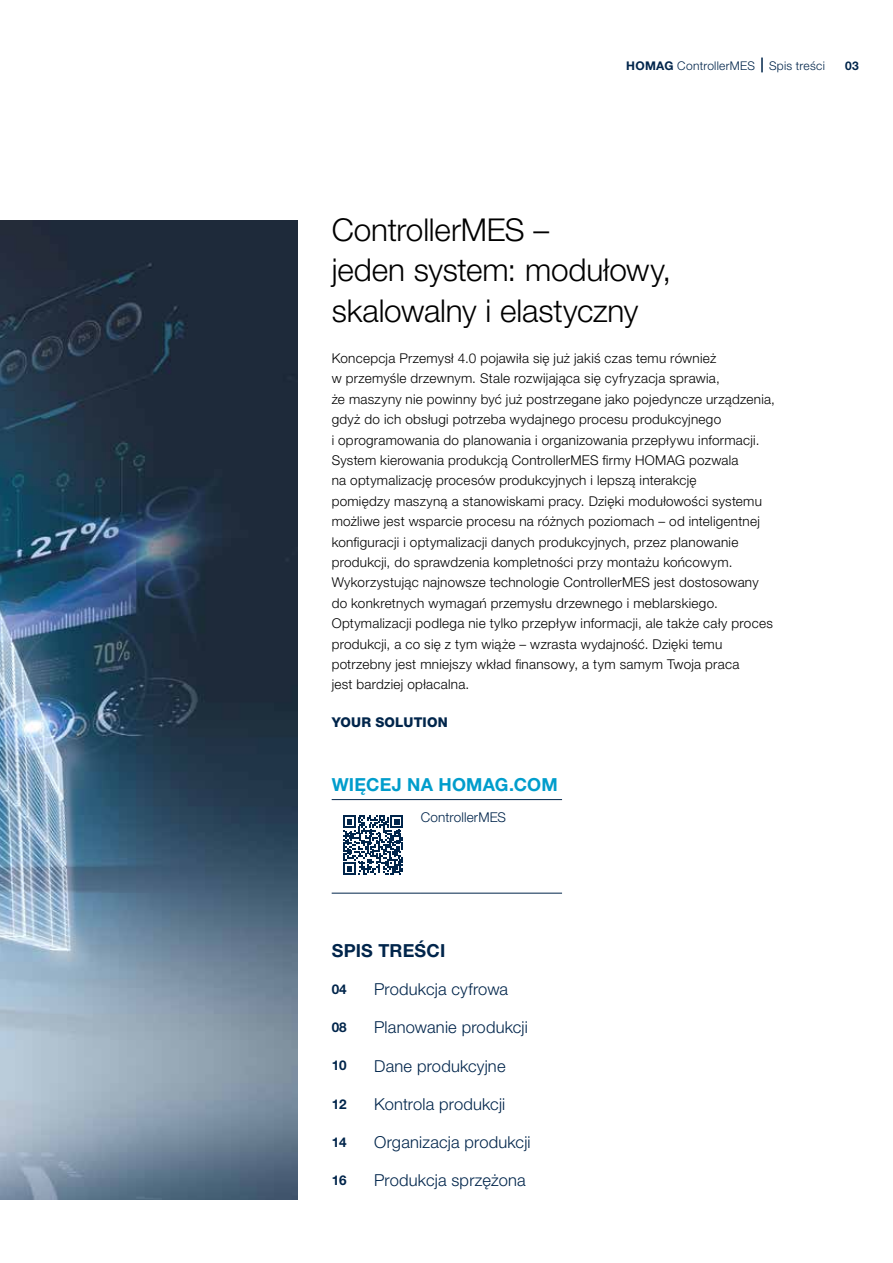
<style>
.page{position:relative;width:893px;height:1263px;background:#fff}
.page>*{position:absolute;margin:0;border:0;box-sizing:border-box;transform-origin:0 0}
.t1{font:300 31.5px/40.8px "Helvetica Neue LTW1 G";letter-spacing:-.005em;color:#000}
.t2{font:700 18px "Helvetica Neue LTW1 G";letter-spacing:.015em;color:#009dcc}
.t3{font:700 18px "Helvetica Neue LTW1 G";letter-spacing:.01em;color:#00254b}
.t4{font:300 16.5px "Helvetica Neue LTW1 G";letter-spacing:.01em;color:#00254b}
.t5{font:300 13.5px/20.4px "Helvetica Neue LTW1 G";letter-spacing:.02em;color:#000}
.t6{font:300 13.5px "Helvetica Neue LTW1 G";letter-spacing:.01em;color:#00254b}
.t7{font:700 13.5px "Helvetica Neue LTW1 G";color:#00254b}
.t8{font:800 13.5px "Helvetica Neue LTW1 G";letter-spacing:.015em;color:#00254b}
.t9{font:300 12px "Helvetica Neue LTW1 G";letter-spacing:.025em;color:#00254b}
.t10{font:700 12px "Helvetica Neue LTW1 G";color:#00254b}
.s1{font-weight:700}
</style>
<div class="page">
<img style="left:0;top:220px;width:298px;height:979px">
<svg style="left:343px;top:815px;width:60px;height:60px"></svg>
<svg style="left:761px;top:58px;width:2px;height:14px"></svg>
<hr style="left:332px;top:799px;width:89px;height:1px;background:#00254b">
<hr style="left:332px;top:893px;width:89px;height:1px;background:#00254b">
<hr style="left:421px;top:799px;width:141px;height:1px;background:#00254b">
<hr style="left:421px;top:893px;width:141px;height:1px;background:#00254b">
<p class="t9" style="left:626px;top:58px;width:200px"><span class="s1">HOMAG</span> ControllerMES Spis treści</p>
<p class="t10" style="left:845px;top:58px;width:15px">03</p>
<h1 class="t1" style="left:332px;top:209px;width:341px">ControllerMES –<br>jeden system: modułowy, skalowalny i elastyczny</h1>
<p class="t5" style="left:332px;top:348px;width:445px">Koncepcja Przemysł 4.0 pojawiła się już jakiś czas temu również<br>w przemyśle drzewnym. Stale rozwijająca się cyfryzacja sprawia,<br>że maszyny nie powinny być już postrzegane jako pojedyncze urządzenia, gdyż do ich obsługi potrzeba wydajnego procesu produkcyjnego<br>i oprogramowania do planowania i organizowania przepływu informacji.<br>System kierowania produkcją ControllerMES firmy HOMAG pozwala<br>na optymalizację procesów produkcyjnych i lepszą interakcję<br>pomiędzy maszyną a stanowiskami pracy. Dzięki modułowości systemu możliwe jest wsparcie procesu na różnych poziomach – od inteligentnej konfiguracji i optymalizacji danych produkcyjnych, przez planowanie produkcji, do sprawdzenia kompletności przy montażu końcowym.<br>Wykorzystując najnowsze technologie ControllerMES jest dostosowany do konkretnych wymagań przemysłu drzewnego i meblarskiego.<br>Optymalizacji podlega nie tylko przepływ informacji, ale także cały proces produkcji, a co się z tym wiąże – wzrasta wydajność. Dzięki temu potrzebny jest mniejszy wkład finansowy, a tym samym Twoja praca<br>jest bardziej opłacalna.</p>
<p class="t8" style="left:332px;top:714px;width:118px">YOUR SOLUTION</p>
<h2 class="t2" style="left:332px;top:774px;width:228px">WIĘCEJ NA HOMAG.COM</h2>
<p class="t6" style="left:421px;top:809px;width:87px">ControllerMES</p>
<h2 class="t3" style="left:332px;top:940px;width:115px">SPIS TREŚCI</h2>
<p class="t7" style="left:332px;top:981px;width:17px">04</p>
<p class="t4" style="left:374px;top:979px;width:135px">Produkcja cyfrowa</p>
<p class="t7" style="left:332px;top:1019px;width:17px">08</p>
<p class="t4" style="left:374px;top:1017px;width:155px">Planowanie produkcji</p>
<p class="t7" style="left:332px;top:1057px;width:17px">10</p>
<p class="t4" style="left:374px;top:1055px;width:133px">Dane produkcyjne</p>
<p class="t7" style="left:332px;top:1095px;width:17px">12</p>
<p class="t4" style="left:374px;top:1094px;width:133px">Kontrola produkcji</p>
<p class="t7" style="left:332px;top:1134px;width:17px">14</p>
<p class="t4" style="left:374px;top:1132px;width:158px">Organizacja produkcji</p>
<p class="t7" style="left:332px;top:1172px;width:17px">16</p>
<p class="t4" style="left:374px;top:1170px;width:153px">Produkcja sprzężona</p>
</div>
